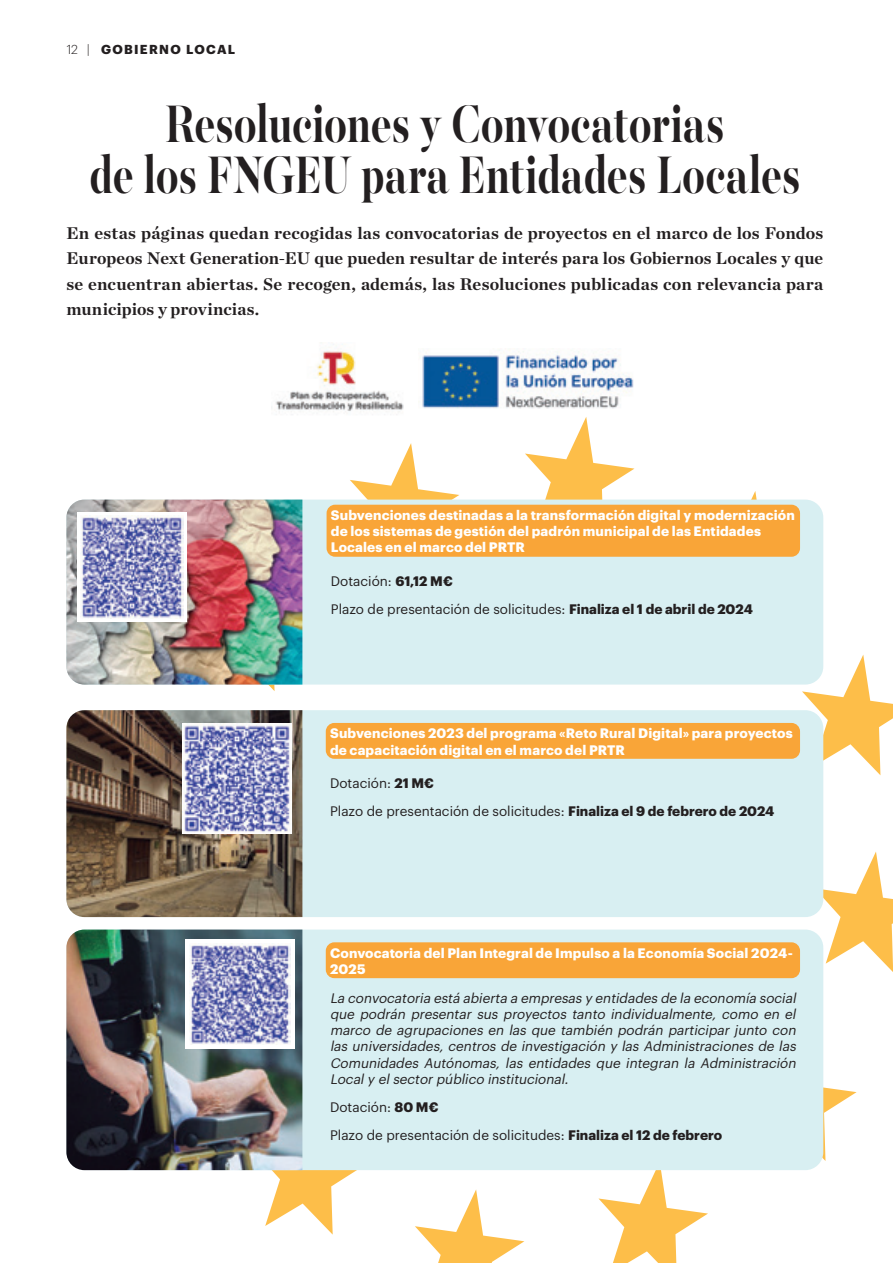
<style>
.page{position:relative;width:893px;height:1263px;background:#fff}
.page>*{position:absolute;margin:0;border:0;box-sizing:border-box;transform-origin:0 0}
.t1{font:700 58.8px/51px "Majesti Banner";color:#231f20;text-align:center;scale:.71 1}
.t2{font:700 17.25px/25.5px "Chronicle Deck";letter-spacing:.01em;color:#231f20;text-align:justify}
.t3{font:italic 13.5px/16.2px "Graphik";color:#231f20;text-align:justify}
.t4{font:700 13.5px/16.2px "Graphik";letter-spacing:.01em;color:#fff}
.t5{font:13.5px/28.2px "Graphik";color:#231f20}
.t6{font:700 12.75px "Graphik";letter-spacing:.105em;color:#231f20}
.s1{font-weight:300}
.s2{font-weight:700}
</style>
<div class="page">
<svg style="left:415px;top:1189px;width:109px;height:74px"></svg>
<svg style="left:525px;top:417px;width:109px;height:83px"></svg>
<svg style="left:350px;top:443px;width:109px;height:57px"></svg>
<svg style="left:694px;top:491px;width:110px;height:9px"></svg>
<svg style="left:254px;top:1170px;width:103px;height:64px"></svg>
<svg style="left:598px;top:1170px;width:110px;height:93px"></svg>
<svg style="left:802px;top:655px;width:91px;height:120px"></svg>
<svg style="left:196px;top:684px;width:110px;height:7px"></svg>
<svg style="left:821px;top:1040px;width:36px;height:121px"></svg>
<svg style="left:817px;top:851px;width:76px;height:121px"></svg>
<img style="left:275px;top:344px;width:129px;height:71px">
<img style="left:418px;top:349px;width:216px;height:60px">
<div style="left:66px;top:500px;width:757px;height:184px;background:#d8eff2;border-radius:18px"></div>
<img style="left:66px;top:500px;width:236px;height:184px">
<div style="left:77px;top:512px;width:110px;height:110px;background:#fff"></div>
<img style="left:80px;top:515px;width:103px;height:104px">
<div style="left:327px;top:505px;width:473px;height:52px;background:#f9a538;border-radius:9px"></div>
<div style="left:66px;top:710px;width:757px;height:207px;background:#d8eff2;border-radius:18px"></div>
<img style="left:66px;top:710px;width:236px;height:207px">
<img style="left:182px;top:723px;width:110px;height:110px">
<div style="left:326px;top:723px;width:474px;height:36px;background:#f9a538;border-radius:9px"></div>
<div style="left:66px;top:929px;width:757px;height:241px;background:#d8eff2;border-radius:18px"></div>
<img style="left:66px;top:929px;width:236px;height:241px">
<div style="left:185px;top:939px;width:110px;height:110px;background:#fff"></div>
<img style="left:190px;top:945px;width:100px;height:99px">
<div style="left:326px;top:942px;width:474px;height:36px;background:#f9a538;border-radius:9px"></div>
<p class="t6" style="left:67px;top:39px;width:170px"><span class="s1">12 |</span> GOBIERNO LOCAL</p>
<h1 class="t1" style="left:89px;top:103px;width:1003px">Resoluciones y Convocatorias<br>de los FNGEU para Entidades Locales</h1>
<p class="t2" style="left:66px;top:219px;width:758px">En estas páginas quedan recogidas las convocatorias de proyectos en el marco de los Fondos Europeos Next Generation-EU que pueden resultar de interés para los Gobiernos Locales y que se encuentran abiertas. Se recogen, además, las Resoluciones publicadas con relevancia para municipios y provincias.</p>
<p class="t4" style="left:331px;top:506px;width:466px">Subvenciones destinadas a la transformación digital y modernización de los sistemas de gestión del padrón municipal de las Entidades<br>Locales en el marco del PRTR</p>
<p class="t5" style="left:331px;top:566px;width:423px">Dotación: <span class="s2">61,12 M€<br></span>Plazo de presentación de solicitudes: <span class="s2">Finaliza el 1 de abril de 2024</span></p>
<p class="t4" style="left:330px;top:724px;width:464px">Subvenciones 2023 del programa «Reto Rural Digital» para proyectos de capacitación digital en el marco del PRTR</p>
<p class="t5" style="left:330px;top:768px;width:446px">Dotación: <span class="s2">21 M€<br></span>Plazo de presentación de solicitudes: <span class="s2">Finaliza el 9 de febrero de 2024</span></p>
<p class="t4" style="left:330px;top:943px;width:464px">Convocatoria del Plan Integral de Impulso a la Economía Social 2024-<br>2025</p>
<p class="t3" style="left:330px;top:989px;width:470px">La convocatoria está abierta a empresas y entidades de la economía social que podrán presentar sus proyectos tanto individualmente, como en el marco de agrupaciones en las que también podrán participar junto con las universidades, centros de investigación y las Administraciones de las Comunidades Autónomas, las entidades que integran la Administración Localy elsectorpúblico institucional.</p>
<p class="t5" style="left:330px;top:1092px;width:394px">Dotación: <span class="s2">80 M€<br></span>Plazo de presentación de solicitudes: <span class="s2">Finaliza el 12 de febrero</span></p>
</div>
